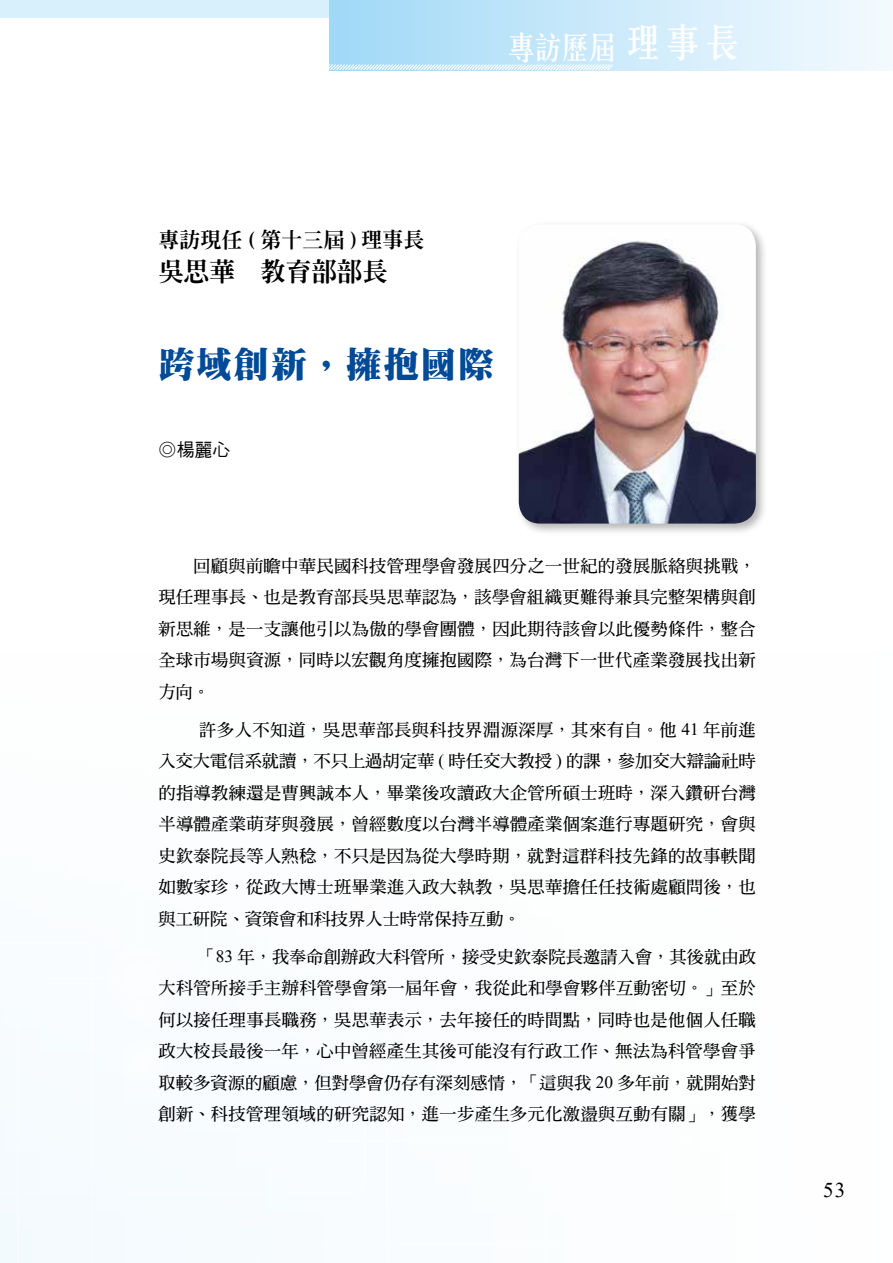
<style>
.page{position:relative;width:893px;height:1263px;background:#fff}
.page>*{position:absolute;margin:0;border:0;box-sizing:border-box;transform-origin:0 0}
.t1{font:900 36px "Han Wang Ming";letter-spacing:.04em;color:#004a97}
.t2{font:31.5px "Chunsung CSEG Bold Big 5";color:#fff}
.t3{font:800 25.5px "Han Wang Ming";color:#000}
.t4{font:800 21px "Han Wang Ming";color:#000}
.t5{font:21px "Times New Roman";color:#000}
.t6{font:18px "DF Hei Md HKP BF";color:#000}
.t7{font:17.25px/31.5px "DF Ming Bd HKP BF";letter-spacing:.02em;color:#000;text-align:justify}
.s1{font-size:39px}
.s2{font-family:"DF Hei Md HK BF"}
.s3{font-family:"Times New Roman"}
</style>
<div class="page">
<div style="left:0;top:0;width:330px;height:18px;background:#d8effc"></div>
<div style="left:330px;top:0;width:563px;height:70px;background:linear-gradient(to right,#a1d9f7,#f6fbfe)"></div>
<svg style="left:329px;top:63px;width:285px;height:8px"></svg>
<div style="left:0;top:1160px;width:104px;height:103px;background:#f4fafe"></div>
<div style="left:79px;top:999px;width:125px;height:124px;background:#f8fcfe;border-radius:50%"></div>
<div style="left:515px;top:220px;width:254px;height:316px;background:#000;opacity:.3"></div>
<img style="left:519px;top:224px;width:237px;height:300px">
<h2 class="t2" style="left:506px;top:31px;width:237px">專訪歷屆 <span class="s1">理事長</span></h2>
<p class="t4" style="left:158px;top:229px;width:268px">專訪現任 ( 第十三屆 ) 理事長</p>
<h3 class="t3" style="left:158px;top:258px;width:231px">吳思華　教育部部長</h3>
<h1 class="t1" style="left:158px;top:346px;width:337px">跨域創新，擁抱國際</h1>
<p class="t6" style="left:158px;top:440px;width:74px"><span class="s2">◎</span>楊麗心</p>
<p class="t7" style="left:158px;top:551px;width:599px">　　回顧與前瞻中華民國科技管理學會發展四分之一世紀的發展脈絡與挑戰，現任理事長、也是教育部長吳思華認為，該學會組織更難得兼具完整架構與創新思維，是一支讓他引以為傲的學會團體，因此期待該會以此優勢條件，整合全球市場與資源，同時以宏觀角度擁抱國際，為台灣下一世代產業發展找出新方向。</p>
<p class="t7" style="left:158px;top:715px;width:599px;text-indent:6px">　　許多人不知道，吳思華部長與科技界淵源深厚，其來有自。他 <span class="s3">41</span> 年前進入交大電信系就讀，不只上過胡定華 <span class="s3">(</span> 時任交大教授 <span class="s3">)</span> 的課，參加交大辯論社時的指導教練還是曹興誠本人，畢業後攻讀政大企管所碩士班時，深入鑽研台灣半導體產業萌芽與發展，曾經數度以台灣半導體產業個案進行專題研究，會與史欽泰院長等人熟稔，不只是因為從大學時期，就對這群科技先鋒的故事軼聞如數家珍，從政大博士班畢業進入政大執教，吳思華擔任任技術處顧問後，也與工研院、資策會和科技界人士時常保持互動。</p>
<p class="t7" style="left:158px;top:941px;width:599px;text-align:center">　　「<span class="s3">83</span> 年，我奉命創辦政大科管所，接受史欽泰院長邀請入會，其後就由政大科管所接手主辦科管學會第一屆年會，我從此和學會夥伴互動密切。」至於何以接任理事長職務，吳思華表示，去年接任的時間點，同時也是他個人任職政大校長最後一年，心中曾經產生其後可能沒有行政工作、無法為科管學會爭取較多資源的顧慮，但對學會仍存有深刻感情，「這與我 <span class="s3">20</span> 多年前，就開始對創新、科技管理領域的研究認知，進一步產生多元化激盪與互動有關」，獲學</p>
<p class="t5" style="left:823px;top:1175px;width:24px">53</p>
</div>
